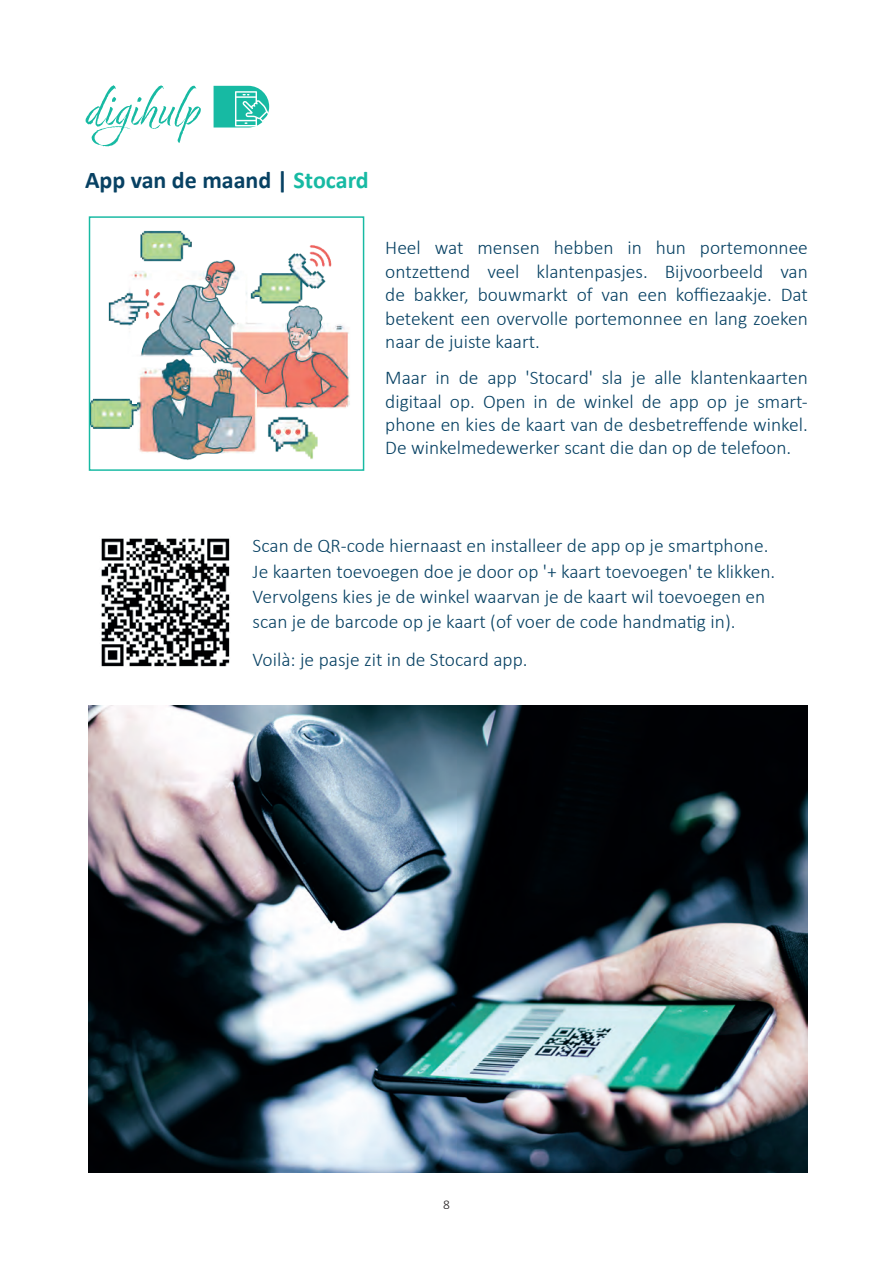
<style>
.page{position:relative;width:893px;height:1263px;background:#fff}
.page>*{position:absolute;margin:0;border:0;box-sizing:border-box;transform-origin:0 0}
.t1{font:54px "Dream Big";color:#17baa3}
.t2{font:700 24px "Calibri";color:#074163}
.t3{font:300 19.5px/23.4px "Calibri";color:#074163;text-align:justify}
.t4{font:300 13.5px "Calibri";color:#231f20}
.s1{color:#17baa3}
</style>
<div class="page">
<svg style="left:214px;top:86px;width:56px;height:42px"></svg>
<img style="left:91px;top:230px;width:259px;height:230px">
<div style="left:89px;top:216px;width:275px;height:255px;border:1px solid #17baa3"></div>
<img style="left:101px;top:538px;width:129px;height:129px">
<img style="left:89px;top:706px;width:719px;height:466px">
<h1 class="t1" style="left:85px;top:76px;width:117px">digihulp</h1>
<p class="t2" style="left:85px;top:163px;width:285px">App van de maand | <span class="s1">Stocard</span></p>
<p class="t3" style="left:385px;top:236px;width:424px">Heel wat mensen hebben in hun portemonnee ontzettend veel klantenpasjes. Bijvoorbeeld van de bakker, bouwmarkt of van een koffiezaakje. Dat betekent een overvolle portemonnee en lang zoeken naar de juiste kaart.</p>
<p class="t3" style="left:385px;top:366px;width:424px">Maar in de app 'Stocard' sla je alle klantenkaarten digitaal op. Open in de winkel de app op je smart&shy;phone en kies de kaart van de desbetreffende winkel.<br>De winkelmedewerker scant die dan op de telefoon.</p>
<p class="t3" style="left:253px;top:533px;width:524px;line-height:25.3px;text-align:left">Scan de QR-code hiernaast en installeer de app op je smartphone.<br>Je kaarten toevoegen doe je door op '+ kaart toevoegen' te klikken.<br>Vervolgens kies je de winkel waarvan je de kaart wil toevoegen en scan je de barcode op je kaart (of voer de code handmatig in).</p>
<p class="t3" style="left:253px;top:648px;width:276px">Voilà: je pasje zit in de Stocard app.</p>
<p class="t4" style="left:443px;top:1196px;width:8px">8</p>
</div>
